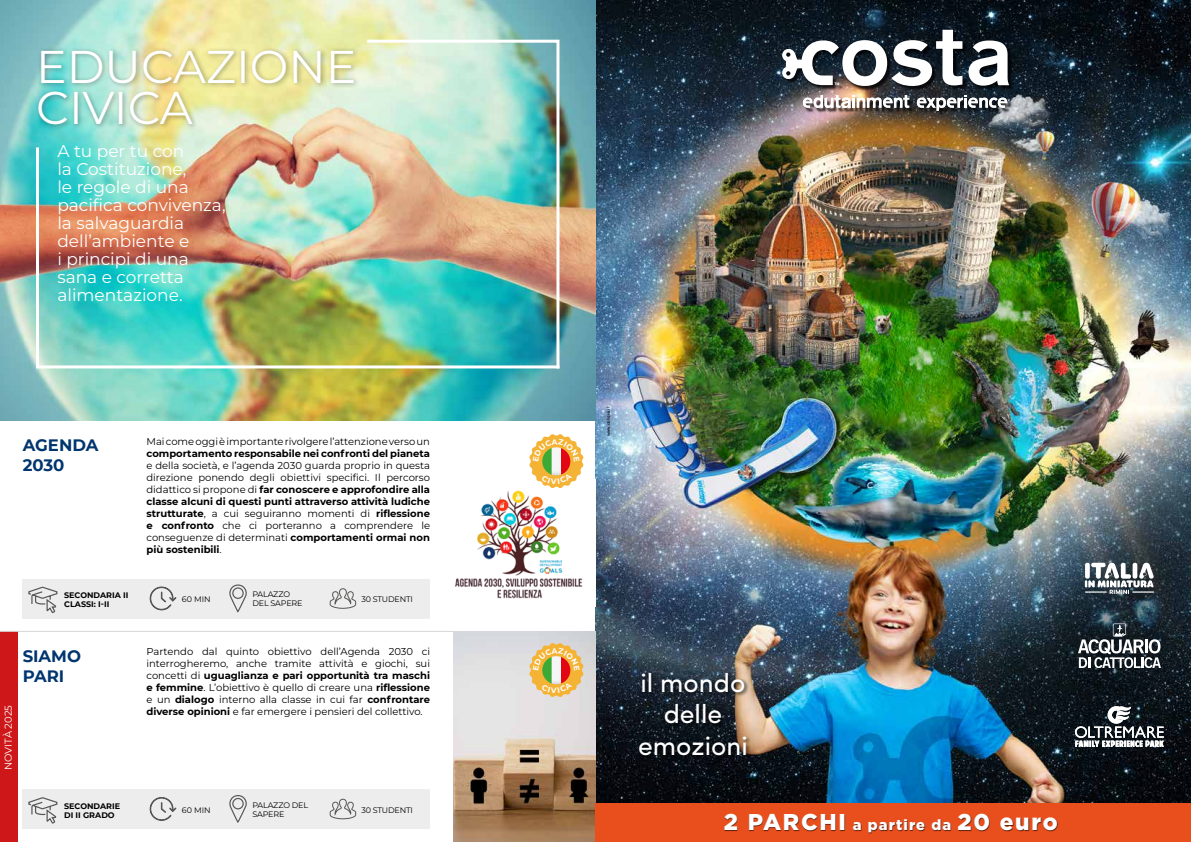
<style>
.page{position:relative;width:1191px;height:842px;background:#fff}
.page>*{position:absolute;margin:0;border:0;box-sizing:border-box;transform-origin:0 0}
.t1{font:45.9px/41.4px "Montserrat";color:#fff}
.t2{font:26.5px/31.8px "Sofia Pro";color:#fff;text-align:center}
.t3{font:900 22.9px "Gotham";letter-spacing:.075em;color:#fff}
.t4{font:17px/18px "Montserrat";color:#fff}
.t5{font:700 16.5px/19.8px "Montserrat";color:#00356f}
.t6{font:10px/12px "Montserrat";color:#000;text-align:justify}
.t7{font:700 10px "Montserrat";color:#000}
.t8{font:10px "Montserrat";color:#fff}
.t9{font:8px/9px "Montserrat";letter-spacing:-.02em;color:#000}
.t10{font:700 8px/9px "Montserrat";color:#000}
.t11{font:4.2px "Museo Sans 500";color:#000}
.s1{font-weight:700}
.s2{font-size:14.7px}
</style>
<div class="page">
<img style="left:595px;top:0;width:596px;height:803px">
<div style="left:637px;top:671px;width:114px;height:90px;background:#000;opacity:.75"></div>
<div style="left:783px;top:31px;width:231px;height:85px;background:#000;opacity:.75"></div>
<svg style="left:917px;top:95px;width:90px;height:16px"></svg>
<svg style="left:803px;top:95px;width:106px;height:13px"></svg>
<svg style="left:968px;top:41px;width:41px;height:45px"></svg>
<svg style="left:782px;top:30px;width:180px;height:56px"></svg>
<svg style="left:1078px;top:623px;width:83px;height:45px"></svg>
<svg style="left:1075px;top:706px;width:88px;height:41px"></svg>
<svg style="left:1084px;top:560px;width:70px;height:34px"></svg>
<img style="left:0;top:0;width:595px;height:421px">
<img style="left:364px;top:38px;width:197px;height:333px">
<div style="left:35px;top:47px;width:325px;height:84px;background:#000;opacity:.33"></div>
<img style="left:34px;top:144px;width:528px;height:226px">
<img style="left:455px;top:490px;width:128px;height:109px">
<div style="left:23px;top:579px;width:407px;height:39px;background:#ededed"></div>
<svg style="left:28px;top:586px;width:30px;height:27px"></svg>
<svg style="left:149px;top:586px;width:28px;height:25px"></svg>
<svg style="left:229px;top:584px;width:18px;height:29px"></svg>
<svg style="left:329px;top:588px;width:28px;height:21px"></svg>
<img style="left:454px;top:632px;width:141px;height:210px">
<div style="left:23px;top:789px;width:407px;height:40px;background:#ededed"></div>
<svg style="left:28px;top:797px;width:30px;height:26px"></svg>
<svg style="left:149px;top:797px;width:28px;height:24px"></svg>
<svg style="left:229px;top:795px;width:18px;height:28px"></svg>
<svg style="left:329px;top:798px;width:28px;height:22px"></svg>
<div style="left:0;top:632px;width:18px;height:210px;background:#cd1719"></div>
<div style="left:595px;top:803px;width:596px;height:39px;background:#e94e1d"></div>
<img style="left:724px;top:814px;width:334px;height:20px">
<hr style="left:0;top:631px;width:454px;height:1px;background:#d6d6d6">
<svg style="left:529px;top:434px;width:55px;height:54px"></svg>
<svg style="left:529px;top:643px;width:55px;height:54px;background:#e2b86f"></svg>
<h1 class="t1" style="left:36px;top:44px;width:322px">EDUCAZIONE<br>CIVICA</h1>
<h3 class="t4" style="left:57px;top:141px;width:170px">A tu per tu con<br>la Costituzione,<br>le regole di una pacifica convivenza, la salvaguardia dell’ambiente e<br>i principi di una sana e corretta alimentazione.</h3>
<h3 class="t5" style="left:23px;top:435px;width:77px">AGENDA<br>2030</h3>
<p class="t6" style="left:146px;top:435px;width:285px">Mai come oggi è importante rivolgere l’attenzione verso un</p>
<p class="t7" style="left:146px;top:446px;width:285px">comportamento responsabile nei confronti del pianeta</p>
<p class="t6" style="left:146px;top:459px;width:285px">e della società, e l’agenda 2030 guarda proprio in questa direzione ponendo degli obiettivi specifici. Il percorso didattico si propone di <span class="s1">far conoscere e approfondire alla classe alcuni di questi punti attraverso attività ludiche strutturate</span>, a cui seguiranno momenti di <span class="s1">riflessione e confronto</span> che ci porteranno a comprendere le conseguenze di determinati <span class="s1">comportamenti ormai non più sostenibili</span>.</p>
<p class="t10" style="left:64px;top:590px;width:66px">SECONDARIA II<br>CLASSI: I-II</p>
<p class="t9" style="left:182px;top:595px;width:30px">60 MIN</p>
<p class="t9" style="left:252px;top:589px;width:52px">PALAZZO<br>DEL SAPERE</p>
<p class="t9" style="left:361px;top:594px;width:53px">30 STUDENTI</p>
<p class="t8" style="left:1px;top:770px;width:66px;rotate:-90deg">NOVITÀ 2025</p>
<h3 class="t5" style="left:23px;top:645px;width:60px">SIAMO<br>PARI</h3>
<p class="t6" style="left:146px;top:645px;width:285px">Partendo dal quinto obiettivo dell’Agenda 2030 ci interrogheremo, anche tramite attività e giochi, sui concetti di <span class="s1">uguaglianza e pari opportunità tra maschi e femmine</span>. L’obiettivo è quello di creare una <span class="s1">riflessione </span>e un <span class="s1">dialogo</span> interno alla classe in cui far <span class="s1">confrontare diverse opinioni</span> e far emergere i pensieri del collettivo.</p>
<p class="t10" style="left:64px;top:801px;width:57px">SECONDARIE<br>DI II GRADO</p>
<p class="t9" style="left:182px;top:805px;width:30px">60 MIN</p>
<p class="t9" style="left:252px;top:801px;width:57px">PALAZZO DEL<br>SAPERE</p>
<p class="t9" style="left:361px;top:805px;width:53px">30 STUDENTI</p>
<p class="t11" style="left:606px;top:436px;width:31px;rotate:-90deg">www.obliqua.it</p>
<h2 class="t2" style="left:638px;top:665px;width:111px">il mondo delle emozioni</h2>
<h3 class="t3" style="left:723px;top:809px;width:335px">2 PARCHI <span class="s2">a partire da</span> 20 euro</h3>
</div>
